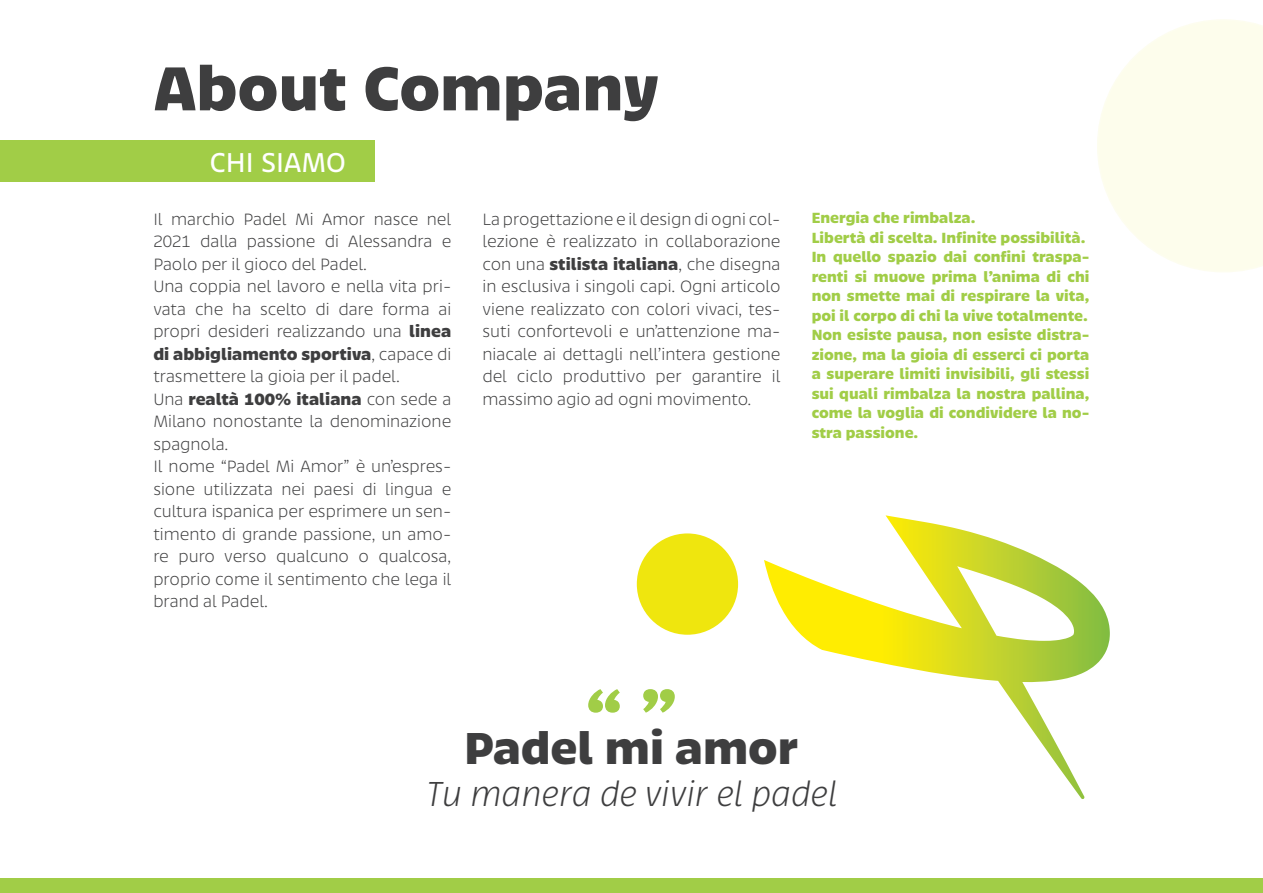
<style>
.page{position:relative;width:1263px;height:893px;background:#fff}
.page>*{position:absolute;margin:0;border:0;box-sizing:border-box;transform-origin:0 0}
.t1{font:700 70.35px "Bruna";color:#a1cd47}
.t2{font:700 68.1px "Bruna";color:#3e3e3f}
.t3{font:700 49.2px "Bruna";letter-spacing:-.005em;color:#3e3e3f}
.t4{font:italic 300 38.1px "Bruna";color:#3e3e3f}
.t5{font:30px "Bruna";color:#fff}
.t6{font:300 18px/22.5px "Bruna";color:#3e3e3f}
.t7{font:700 16.2px/19.5px "Bruna";color:#a1cd47}
.s1{font-weight:700}
</style>
<div class="page">
<svg style="left:1097px;top:19px;width:166px;height:253px"></svg>
<div style="left:0;top:879px;width:1263px;height:14px;background:#a1cd47"></div>
<div style="left:637px;top:533px;width:101px;height:102px;background:#efe60e;border-radius:50%"></div>
<div style="left:0;top:140px;width:374px;height:42px;background:#a1cd47"></div>
<svg style="left:764px;top:515px;width:346px;height:284px"></svg>
<h2 class="t2" style="left:154px;top:50px;width:506px">About Company</h2>
<h3 class="t5" style="left:210px;top:146px;width:138px">CHI SIAMO</h3>
<p class="t6" style="left:153px;top:208px;width:299px">Il marchio Padel Mi Amor nasce nel 2021 dalla passione di Alessandra e Paolo per il gioco del Padel.<br>Una coppia nel lavoro e nella vita pri&shy;vata che ha scelto di dare forma ai propri desideri realizzando una <span class="s1">linea di abbigliamento sportiva</span>, capace di trasmettere la gioia per il padel.<br>Una <span class="s1">realtà 100% italiana</span> con sede a Milano nonostante la denominazione spagnola.<br>Il nome “Padel Mi Amor” è un’espres&shy;sione utilizzata nei paesi di lingua e cultura ispanica per esprimere un sen&shy;timento di grande passione, un amo&shy;re puro verso qualcuno o qualcosa, proprio come il sentimento che lega il brand al Padel.</p>
<p class="t6" style="left:482px;top:208px;width:300px;text-align:justify">La progettazione e il design di ogni col&shy;lezione è realizzato in collaborazione con una <span class="s1">stilista italiana</span>, che disegna in esclusiva i singoli capi. Ogni articolo viene realizzato con colori vivaci, tes&shy;suti confortevoli e un’attenzione ma&shy;niacale ai dettagli nell’intera gestione del ciclo produttivo per garantire il massimo agio ad ogni movimento.</p>
<p class="t7" style="left:812px;top:208px;width:279px">Energia che rimbalza.<br>Libertà di scelta. Infinite possibilità.<br>In quello spazio dai confini traspa&shy;renti si muove prima l’anima di chi non smette mai di respirare la vita, poi il corpo di chi la vive totalmente.<br>Non esiste pausa, non esiste distra&shy;zione, ma la gioia di esserci ci porta a superare limiti invisibili, gli stessi sui quali rimbalza la nostra pallina, come la voglia di condividere la no&shy;stra passione.</p>
<h1 class="t1" style="left:585px;top:674px;width:95px">“ ”</h1>
<h3 class="t3" style="left:465px;top:720px;width:335px">Padel mi amor</h3>
<h3 class="t4" style="left:426px;top:774px;width:413px">Tu manera de vivir el padel</h3>
</div>
